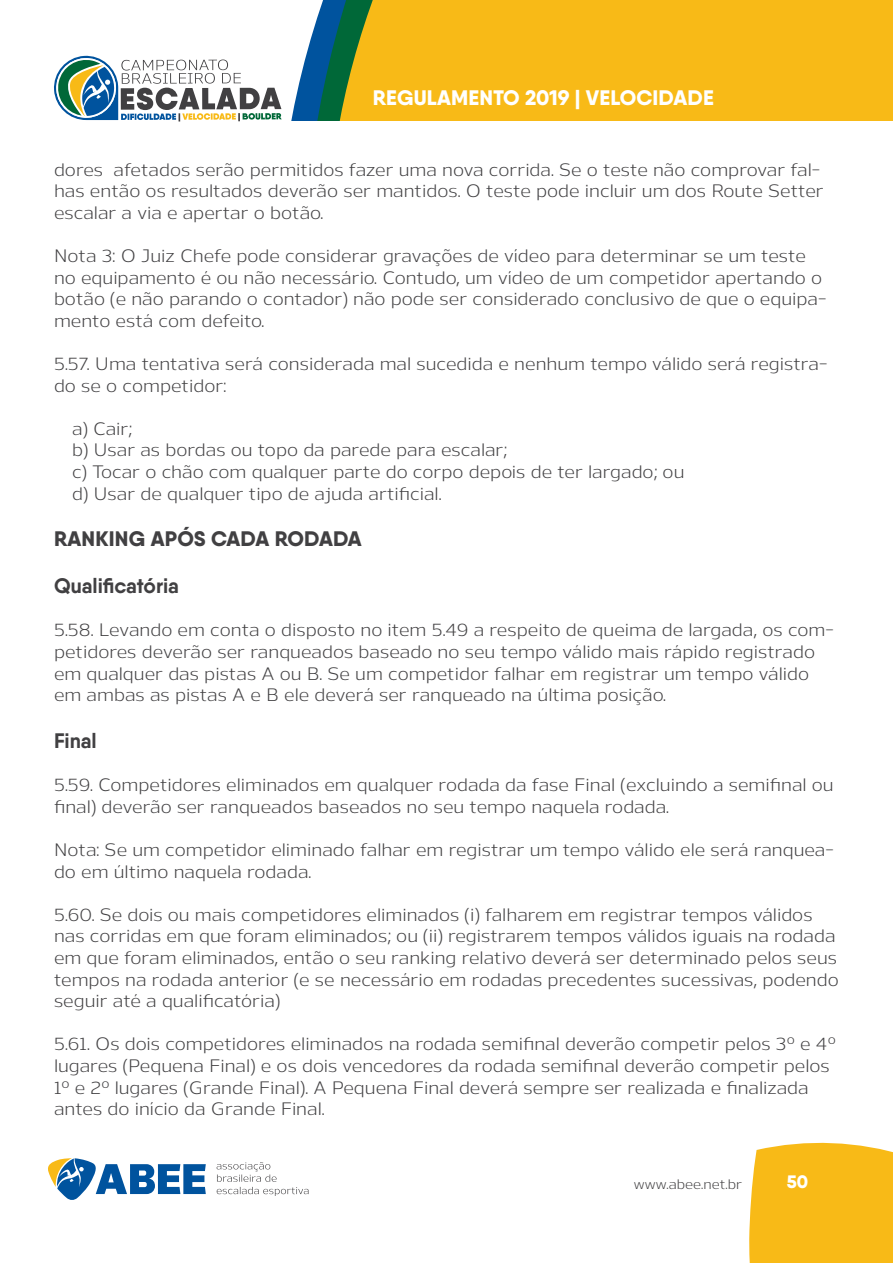
<style>
.page{position:relative;width:893px;height:1263px;background:#fff}
.page>*{position:absolute;margin:0;border:0;box-sizing:border-box;transform-origin:0 0}
.t1{font:800 21px "Qanelas";letter-spacing:.01em;color:#fff}
.t2{font:800 21px "Qanelas";letter-spacing:.01em;color:#414042}
.t3{font:700 21px "Qanelas";color:#414042}
.t4{font:18px/21.6px "Nauman";color:#414042}
.t5{font:800 18px "Qanelas";color:#fff}
.t6{font:13.8px "Nauman";color:#414042}
</style>
<div class="page">
<div style="left:749px;top:1142px;width:144px;height:121px;background:#f8ba17"></div>
<svg style="left:48px;top:1158px;width:158px;height:42px"></svg>
<svg style="left:217px;top:1162px;width:91px;height:34px"></svg>
<svg style="left:291px;top:68px;width:12px;height:53px"></svg>
<svg style="left:303px;top:0;width:24px;height:121px;fill:#00539e"></svg>
<div style="left:327px;top:0;width:566px;height:121px;background:#f8ba17"></div>
<svg style="left:54px;top:55px;width:228px;height:67px"></svg>
<p class="t1" style="left:373px;top:85px;width:342px">REGULAMENTO 2019 | VELOCIDADE</p>
<p class="t4" style="left:54px;top:157px;width:771px">dores afetados serão permitidos fazer uma nova corrida. Se o teste não comprovar fal&shy;has então os resultados deverão ser mantidos. O teste pode incluir um dos Route Setter escalar a via e apertar o botão.</p>
<p class="t4" style="left:54px;top:243px;width:774px">Nota 3: O Juiz Chefe pode considerar gravações de vídeo para determinar se um teste no equipamento é ou não necessário. Contudo, um vídeo de um competidor apertando o botão (e não parando o contador) não pode ser considerado conclusivo de que o equipa&shy;mento está com defeito.</p>
<p class="t4" style="left:54px;top:351px;width:775px">5.57. Uma tentativa será considerada mal sucedida e nenhum tempo válido será registra&shy;do se o competidor:</p>
<p class="t4" style="left:72px;top:416px;width:614px">a) Cair;<br>b) Usar as bordas ou topo da parede para escalar;<br>c) Tocar o chão com qualquer parte do corpo depois de ter largado; ou d) Usar de qualquer tipo de ajuda artificial.</p>
<p class="t2" style="left:54px;top:526px;width:309px">RANKING APÓS CADA RODADA</p>
<p class="t3" style="left:54px;top:573px;width:126px">Qualificatória</p>
<p class="t4" style="left:54px;top:617px;width:781px">5.58. Levando em conta o disposto no item 5.49 a respeito de queima de largada, os com&shy;petidores deverão ser ranqueados baseado no seu tempo válido mais rápido registrado em qualquer das pistas A ou B. Se um competidor falhar em registrar um tempo válido em ambas as pistas A e B ele deverá ser ranqueado na última posição.</p>
<p class="t3" style="left:54px;top:727px;width:44px">Final</p>
<p class="t4" style="left:54px;top:772px;width:781px">5.59. Competidores eliminados em qualquer rodada da fase Final (excluindo a semifinal ou final) deverão ser ranqueados baseados no seu tempo naquela rodada.</p>
<p class="t4" style="left:54px;top:837px;width:781px">Nota: Se um competidor eliminado falhar em registrar um tempo válido ele será ranquea&shy;do em último naquela rodada.</p>
<p class="t4" style="left:54px;top:902px;width:786px">5.60. Se dois ou mais competidores eliminados (i) falharem em registrar tempos válidos nas corridas em que foram eliminados; ou (ii) registrarem tempos válidos iguais na rodada em que foram eliminados, então o seu ranking relativo deverá ser determinado pelos seus tempos na rodada anterior (e se necessário em rodadas precedentes sucessivas, podendo seguir até a qualificatória)</p>
<p class="t4" style="left:54px;top:1031px;width:783px">5.61. Os dois competidores eliminados na rodada semifinal deverão competir pelos 3º e 4º lugares (Pequena Final) e os dois vencedores da rodada semifinal deverão competir pelos 1º e 2º lugares (Grande Final). A Pequena Final deverá sempre ser realizada e finalizada antes do início da Grande Final.</p>
<p class="t6" style="left:634px;top:1173px;width:110px">www.abee.net.br</p>
<p class="t5" style="left:787px;top:1170px;width:23px">50</p>
</div>
